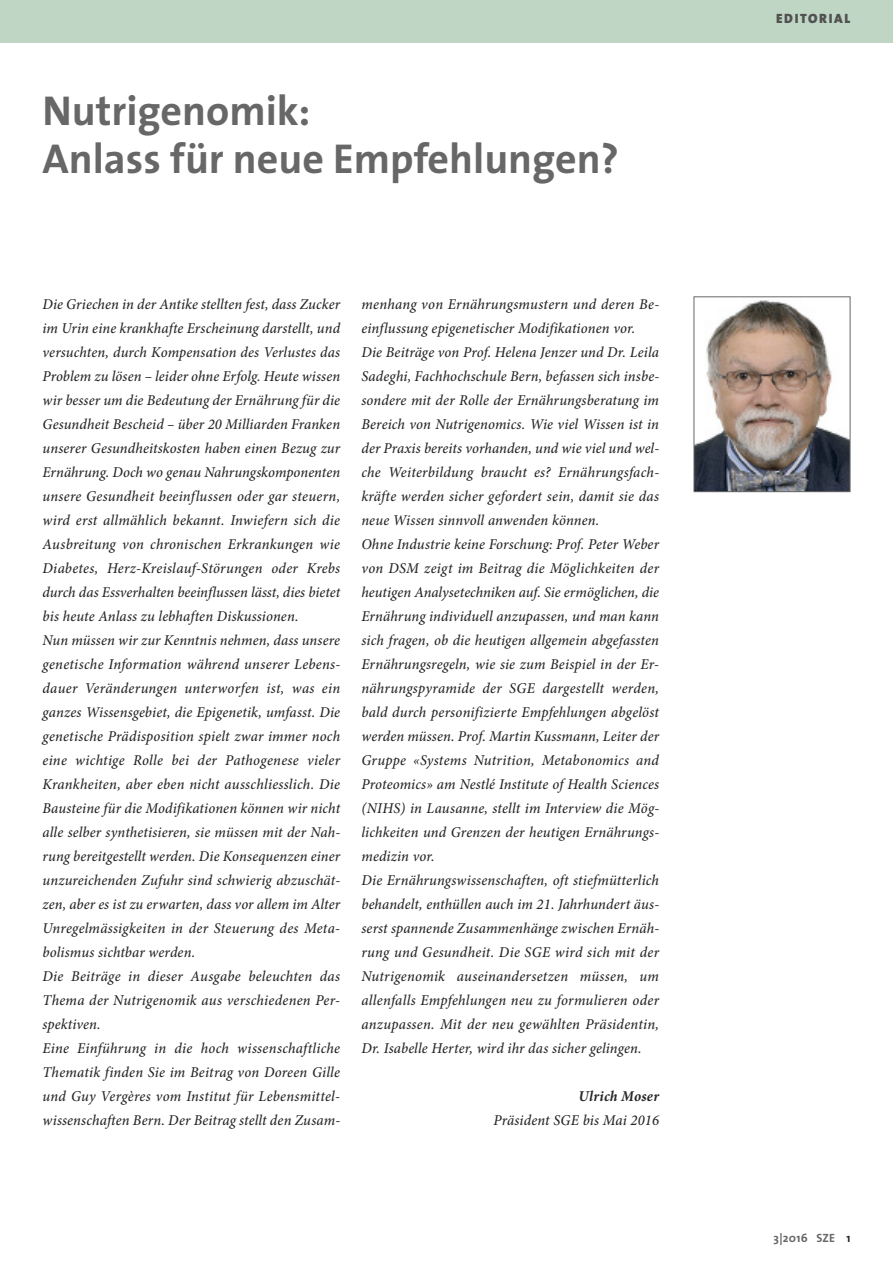
<style>
.page{position:relative;width:893px;height:1263px;background:#fff}
.page>*{position:absolute;margin:0;border:0;box-sizing:border-box;transform-origin:0 0}
.t1{font:700 42px/48px "The Sans";color:#686768}
.t2{font:italic 500 15px/24px "Minion Pro";letter-spacing:.01em;color:#272627}
.t3{font:italic 700 15px "Minion Pro";letter-spacing:.02em;color:#272627}
.t4{font:900 13.5px "The Sans";letter-spacing:.125em;color:#525152}
.t5{font:700 12px "The Sans";letter-spacing:.02em;color:#686768}
.s1{color:#272627}
</style>
<div class="page">
<div style="left:0;top:0;width:893px;height:43px;background:#bed6c3"></div>
<img style="left:696px;top:300px;width:152px;height:190px">
<div style="left:694px;top:296px;width:156px;height:196px;border:1px solid #686768"></div>
<h1 class="t1" style="left:43px;top:91px;width:578px">Nutrigenomik:<br>Anlass für neue Empfehlungen?</h1>
<p class="t2" style="left:42px;top:294px;width:299px">Die Griechen in der Antike stellten fest, dass Zucker im Urin eine krankhafte Erscheinung darstellt, und versuchten, durch Kompensation des Verlustes das Problem zu lösen – leider ohne Erfolg. Heute wissen wir besser um die Bedeutung der Ernährung für die Gesundheit Bescheid – über 20 Milliarden Franken unserer Gesundheitskosten haben einen Bezug zur Ernährung. Doch wo genau Nahrungskomponenten unsere Gesundheit beeinflussen oder gar steuern, wird erst allmählich bekannt. Inwiefern sich die Ausbreitung von chronischen Erkrankungen wie Diabetes, Herz-Kreislauf-Störungen oder Krebs durch das Essverhalten beeinflussen lässt, dies bietet bis heute Anlass zu lebhaften Diskussionen.<br>Nun müssen wir zur Kenntnis nehmen, dass unsere genetische Information während unserer Lebens&shy;dauer Veränderungen unterworfen ist, was ein ganzes Wissensgebiet, die Epigenetik, umfasst. Die genetische Prädisposition spielt zwar immer noch eine wichtige Rolle bei der Pathogenese vieler Krankheiten, aber eben nicht ausschliesslich. Die Bausteine für die Modifikationen können wir nicht alle selber synthetisieren, sie müssen mit der Nah&shy;rung bereitgestellt werden. Die Konsequenzen einer unzureichenden Zufuhr sind schwierig abzuschät&shy;zen, aber es ist zu erwarten, dass vor allem im Alter Unregelmässigkeiten in der Steuerung des Meta&shy;bolismus sichtbar werden.<br>Die Beiträge in dieser Ausgabe beleuchten das Thema der Nutrigenomik aus verschiedenen Per&shy;spektiven.<br>Eine Einführung in die hoch wissenschaftliche Thematik finden Sie im Beitrag von Doreen Gille und Guy Vergères vom Institut für Lebensmittel&shy;wissenschaften Bern. Der Beitrag stellt den Zusam-</p>
<p class="t2" style="left:361px;top:294px;width:299px">menhang von Ernährungsmustern und deren Be&shy;einflussung epigenetischer Modifikationen vor.<br>Die Beiträge von Prof. Helena Jenzer und Dr. Leila Sadeghi, Fachhochschule Bern, befassen sich insbe&shy;sondere mit der Rolle der Ernährungsberatung im Bereich von Nutrigenomics. Wie viel Wissen ist in der Praxis bereits vorhanden, und wie viel und wel&shy;che Weiterbildung braucht es? Ernährungsfach&shy;kräfte werden sicher gefordert sein, damit sie das neue Wissen sinnvoll anwenden können.<br>Ohne Industrie keine Forschung: Prof. Peter Weber von DSM zeigt im Beitrag die Möglichkeiten der heutigen Analysetechniken auf. Sie ermöglichen, die Ernährung individuell anzupassen, und man kann sich fragen, ob die heutigen allgemein abgefassten Ernährungsregeln, wie sie zum Beispiel in der Er&shy;nährungspyramide der SGE dargestellt werden, bald durch personifizierte Empfehlungen abgelöst werden müssen. Prof. Martin Kussmann, Leiter der Gruppe «Systems Nutrition, Metabonomics and Proteomics» am Nestlé Institute of Health Sciences (NIHS) in Lausanne, stellt im Interview die Mög&shy;lichkeiten und Grenzen der heutigen Ernährungs&shy;medizin vor.<br>Die Ernährungswissenschaften, oft stiefmütterlich behandelt, enthüllen auch im 21. Jahrhundert äus&shy;serst spannende Zusammenhänge zwischen Ernäh&shy;rung und Gesundheit. Die SGE wird sich mit der Nutrigenomik auseinandersetzen müssen, um allenfalls Empfehlungen neu zu formulieren oder anzupassen. Mit der neu gewählten Präsidentin, Dr. Isabelle Herter, wird ihr das sicher gelingen.</p>
<p class="t3" style="left:579px;top:1091px;width:82px">Ulrich Moser</p>
<p class="t2" style="left:493px;top:1110px;width:167px">Präsident SGE bis Mai 2016</p>
<p class="t4" style="left:776px;top:13px;width:76px">EDITORIAL</p>
<p class="t5" style="left:774px;top:1233px;width:78px">3|2016 SZE <span class="s1">1</span></p>
</div>
